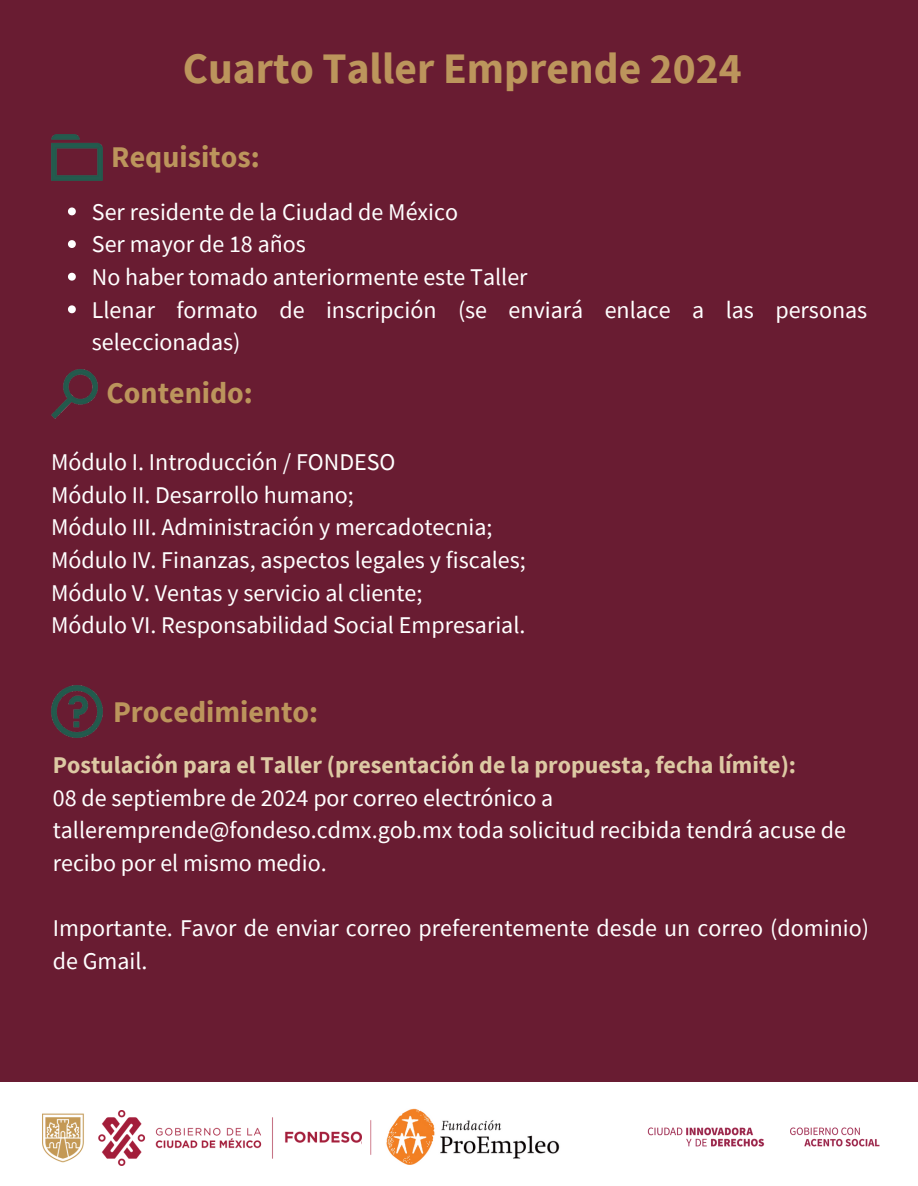
<style>
.page{position:relative;width:918px;height:1186px;background:#691c32}
.page>*{position:absolute;margin:0;border:0;box-sizing:border-box;transform-origin:0 0}
.t1{font:700 43.5px "Source Sans Pro";color:#bc955c}
.t2{font:700 30px "Source Sans Pro";color:#bc955c}
.t3{font:24px/32.7px "Source Sans Pro";color:#fff}
.t4{font:700 24px "Source Sans Pro";color:#ddc9a3}
</style>
<div class="page">
<svg style="left:68px;top:207px;width:8px;height:8px"></svg>
<svg style="left:68px;top:240px;width:8px;height:8px"></svg>
<svg style="left:68px;top:273px;width:8px;height:8px"></svg>
<svg style="left:68px;top:305px;width:8px;height:8px"></svg>
<img style="left:51px;top:134px;width:52px;height:46px">
<img style="left:51px;top:370px;width:46px;height:48px">
<img style="left:51px;top:686px;width:52px;height:52px">
<div style="left:0;top:1082px;width:918px;height:104px;background:#fff"></div>
<img style="left:386px;top:1108px;width:174px;height:57px">
<img style="left:370px;top:1120px;width:2px;height:35px">
<img style="left:285px;top:1131px;width:77px;height:13px">
<img style="left:42px;top:1110px;width:231px;height:55px">
<img style="left:647px;top:1127px;width:233px;height:20px">
<p class="t1" style="left:183px;top:40px;width:560px">Cuarto Taller Emprende 2024</p>
<p class="t2" style="left:111px;top:137px;width:150px">Requisitos:</p>
<h1 class="t3" style="left:92px;top:195px;width:368px">Ser residente de la Ciudad de México</h1>
<p class="t3" style="left:92px;top:228px;width:216px">Ser mayor de 18 años</p>
<h2 class="t3" style="left:92px;top:260px;width:437px">No haber tomado anteriormente este Taller</h2>
<p class="t3" style="left:92px;top:293px;width:777px">Llenar formato de inscripción (se enviará enlace a las personas seleccionadas)</p>
<p class="t2" style="left:106px;top:374px;width:148px">Contenido:</p>
<p class="t3" style="left:51px;top:445px;width:346px">Módulo I. Introducción / FONDESO</p>
<p class="t3" style="left:51px;top:478px;width:304px">Módulo II. Desarrollo humano;</p>
<p class="t3" style="left:51px;top:510px;width:443px">Módulo III. Administración y mercadotecnia;</p>
<p class="t3" style="left:51px;top:543px;width:476px">Módulo IV. Finanzas, aspectos legales y fiscales;</p>
<h2 class="t3" style="left:51px;top:576px;width:373px">Módulo V. Ventas y servicio al cliente;</h2>
<p class="t3" style="left:51px;top:608px;width:476px">Módulo VI. Responsabilidad Social Empresarial.</p>
<p class="t2" style="left:113px;top:692px;width:207px">Procedimiento:</p>
<p class="t4" style="left:53px;top:749px;width:745px">Postulación para el Taller (presentación de la propuesta, fecha límite):</p>
<h2 class="t3" style="left:53px;top:781px;width:795px">08 de septiembre de 2024 por correo electrónico a talleremprende@fondeso.cdmx.gob.mx toda solicitud recibida tendrá acuse de recibo por el mismo medio.</h2>
<p class="t3" style="left:53px;top:911px;width:818px">Importante. Favor de enviar correo preferentemente desde un correo (dominio) de Gmail.</p>
</div>
